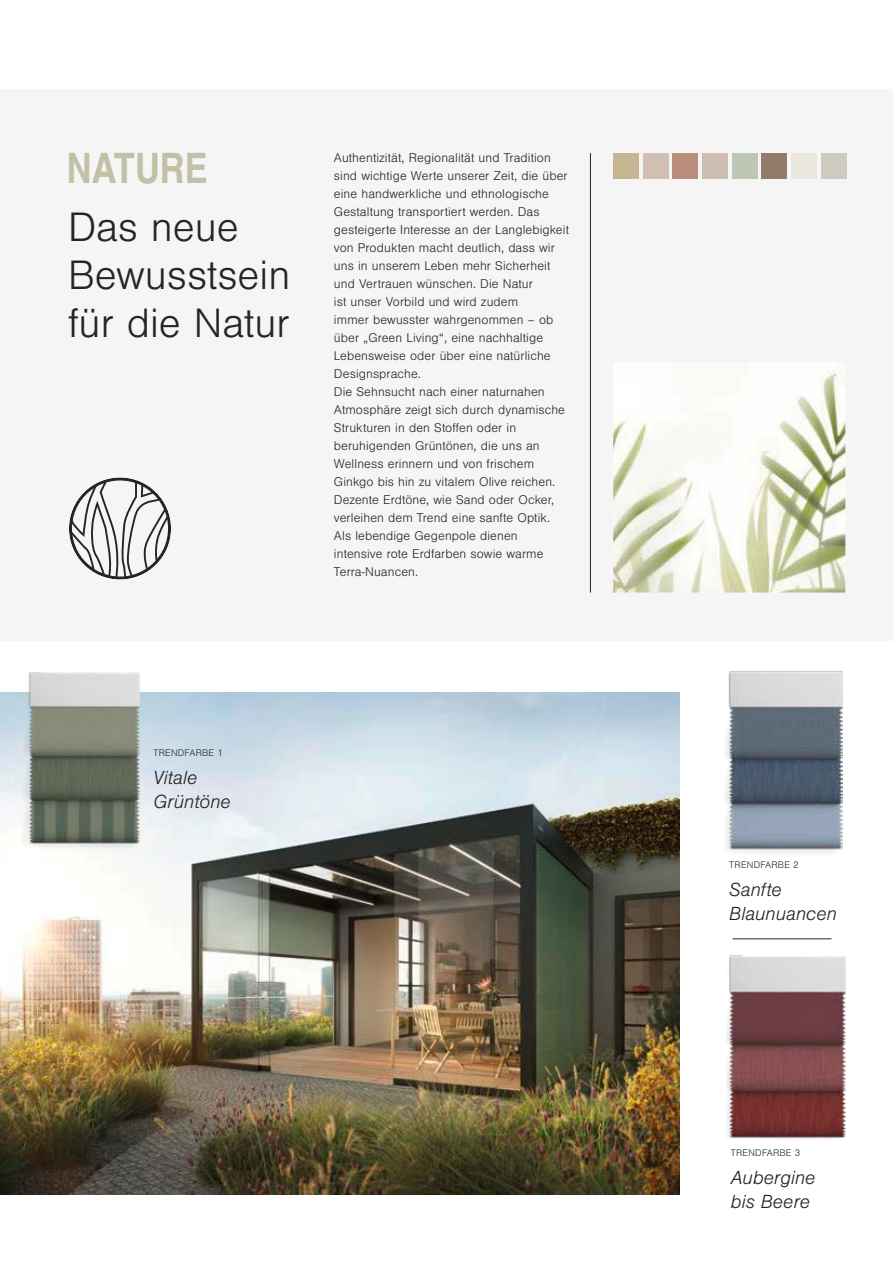
<style>
.page{position:relative;width:893px;height:1263px;background:#fff}
.page>*{position:absolute;margin:0;border:0;box-sizing:border-box;transform-origin:0 0}
.t1{font:700 42px "Warema Nimbus Cnd";color:#c2c0a6}
.t2{font:300 39px/48px "Warema Nimbus";color:#252624}
.t3{font:italic 300 18px/24px "Warema Nimbus";color:#252624}
.t4{font:300 12px/18px "Warema Nimbus";letter-spacing:.01em;color:#252624}
.t5{font:300 9px "Warema Nimbus";letter-spacing:.02em;color:#252624}
</style>
<div class="page">
<img style="left:0;top:692px;width:680px;height:503px">
<img style="left:18px;top:672px;width:121px;height:181px">
<img style="left:725px;top:671px;width:118px;height:183px">
<img style="left:727px;top:955px;width:118px;height:184px">
<div style="left:0;top:89px;width:893px;height:552px;background:#f5f5f5"></div>
<img style="left:613px;top:374px;width:232px;height:219px">
<hr style="left:590px;top:153px;width:1px;height:440px;background:#252624">
<hr style="left:732px;top:938px;width:99px;height:1px;background:#252624">
<div style="left:613px;top:153px;width:26px;height:26px;background:#c5b692"></div>
<div style="left:643px;top:153px;width:25px;height:26px;background:#d3beb4"></div>
<div style="left:672px;top:153px;width:26px;height:26px;background:#b98f7c"></div>
<div style="left:702px;top:153px;width:26px;height:26px;background:#cdbeb1"></div>
<div style="left:732px;top:153px;width:25px;height:26px;background:#bec6b5"></div>
<div style="left:762px;top:153px;width:25px;height:26px;background:#937b69"></div>
<div style="left:791px;top:153px;width:26px;height:26px;background:#eae7de"></div>
<div style="left:821px;top:153px;width:25px;height:26px;background:#cfcac0"></div>
<svg style="left:69px;top:477px;width:102px;height:102px"></svg>
<h1 class="t1" style="left:67px;top:142px;width:142px">NATURE</h1>
<h2 class="t2" style="left:68px;top:204px;width:224px">Das neue<br>Bewusstsein für die Natur</h2>
<p class="t4" style="left:334px;top:149px;width:237px">Authentizität, Regionalität und Tradition sind wichtige Werte unserer Zeit, die über eine handwerkliche und ethnologische Gestaltung transportiert werden. Das gesteigerte Interesse an der Langlebigkeit von Produkten macht deutlich, dass wir uns in unserem Leben mehr Sicherheit und Vertrauen wünschen. Die Natur<br>ist unser Vorbild und wird zudem<br>immer bewusster wahrgenommen – ob über „Green Living“, eine nachhaltige Lebensweise oder über eine natürliche Designsprache.<br>Die Sehnsucht nach einer naturnahen Atmosphäre zeigt sich durch dynamische Strukturen in den Stoffen oder in beruhigenden Grüntönen, die uns an Wellness erinnern und von frischem Ginkgo bis hin zu vitalem Olive reichen.<br>Dezente Erdtöne, wie Sand oder Ocker, verleihen dem Trend eine sanfte Optik.<br>Als lebendige Gegenpole dienen intensive rote Erdfarben sowie warme Terra-Nuancen.</p>
<p class="t5" style="left:154px;top:747px;width:71px">TRENDFARBE 1</p>
<h3 class="t3" style="left:154px;top:765px;width:79px">Vitale<br>Grüntöne</h3>
<p class="t5" style="left:729px;top:859px;width:71px">TRENDFARBE 2</p>
<h3 class="t3" style="left:729px;top:878px;width:109px">Sanfte<br>Blaunuancen</h3>
<p class="t5" style="left:731px;top:1147px;width:71px">TRENDFARBE 3</p>
<h3 class="t3" style="left:731px;top:1166px;width:86px">Aubergine bis Beere</h3>
</div>
